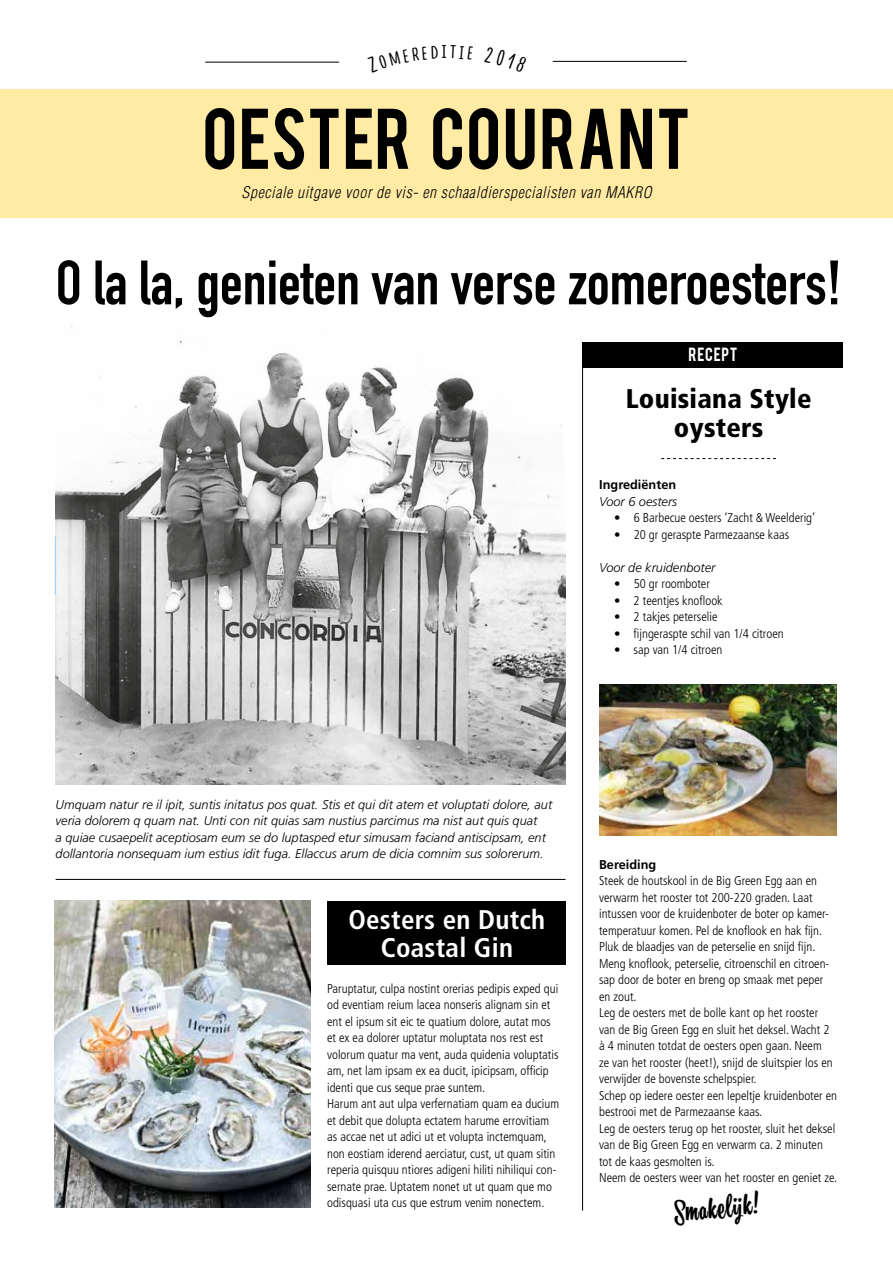
<style>
.page{position:relative;width:893px;height:1263px;background:#fff}
.page>*{position:absolute;margin:0;border:0;box-sizing:border-box;transform-origin:0 0}
.t1{font:67.5px "Bebas";letter-spacing:.015em;color:#000}
.t2{font:700 61.5px "DIN Condensed";color:#000}
.t3{font:700 condensed 27px/28.5px "Frutiger LT Std";letter-spacing:.01em;color:#fff;text-align:center}
.t4{font:900 condensed 27px/28.5px "Frutiger LT Std";letter-spacing:.01em;color:#000;text-align:center}
.t5{font:700 25.5px "Kitchen";color:#000}
.t6{font:22.5px "Lifehack Sans";color:#000}
.t7{font:italic 300 condensed 15.75px "Helvetica LT Std";letter-spacing:.04em;color:#000}
.t8{font:15px "Bebas";letter-spacing:.04em;color:#fff}
.t9{font:300 condensed 12.75px/16.5px "Frutiger LT Std";color:#000}
.t10{font:italic 300 12.75px/16.5px "Frutiger LT Std";color:#000}
.t11{font:700 12.75px "Frutiger LT Std";color:#000}
</style>
<div class="page">
<div style="left:327px;top:901px;width:239px;height:64px;background:#000"></div>
<div style="left:0;top:89px;width:893px;height:129px;background:#ffeba4"></div>
<img style="left:56px;top:325px;width:510px;height:459px">
<div style="left:582px;top:342px;width:261px;height:26px;background:#000"></div>
<hr style="left:55px;top:536px;width:1px;height:59px;background:#94cef2">
<hr style="left:582px;top:342px;width:1px;height:869px;background:#000">
<hr style="left:56px;top:879px;width:510px;height:1px;background:#000">
<svg style="left:661px;top:458px;width:115px;height:1px"></svg>
<hr style="left:205px;top:62px;width:134px;height:1px;background:#000">
<hr style="left:553px;top:61px;width:134px;height:1px;background:#000">
<img style="left:55px;top:900px;width:256px;height:308px">
<img style="left:599px;top:684px;width:237px;height:152px">
<h3 class="t6" style="left:442px;top:39px;width:6px">i</h3>
<h1 class="t1" style="left:202px;top:90px;width:490px">OESTER COURANT</h1>
<p class="t7" style="left:242px;top:183px;width:411px">Speciale uitgave voor de vis- en schaaldierspecialisten van MAKRO</p>
<h2 class="t2" style="left:56px;top:247px;width:787px">O la la, genieten van verse zomeroesters!</h2>
<p class="t8" style="left:688px;top:344px;width:51px">RECEPT</p>
<h3 class="t4" style="left:626px;top:385px;width:187px">Louisiana Style oysters</h3>
<p class="t11" style="left:599px;top:477px;width:78px">Ingrediënten</p>
<p class="t10" style="left:599px;top:493px;width:80px">Voor 6 oesters</p>
<p class="t9" style="left:614px;top:510px;width:203px">• 6 Barbecue oesters ‘Zacht &amp; Weelderig’</p>
<p class="t9" style="left:614px;top:526px;width:177px">• 20 gr geraspte Parmezaanse kaas</p>
<p class="t10" style="left:599px;top:559px;width:118px">Voor de kruidenboter</p>
<p class="t9" style="left:614px;top:576px;width:97px">• 50 gr roomboter</p>
<p class="t9" style="left:614px;top:592px;width:110px">• 2 teentjes knoflook</p>
<p class="t9" style="left:614px;top:609px;width:105px">• 2 takjes peterselie</p>
<p class="t9" style="left:614px;top:625px;width:171px">• fijngeraspte schil van 1/4 citroen</p>
<p class="t9" style="left:614px;top:642px;width:110px">• sap van 1/4 citroen</p>
<p class="t10" style="left:56px;top:796px;width:498px">Umquam natur re il ipit, suntis initatus pos quat. Stis et qui dit atem et voluptati dolore, aut veria dolorem q quam nat. Unti con nit quias sam nustius parcimus ma nist aut quis quat<br>a quiae cusaepelit aceptiosam eum se do luptasped etur simusam faciand antiscipsam, ent dollantoria nonsequam ium estius idit fuga. Ellaccus arum de dicia comnim sus solorerum.</p>
<h3 class="t3" style="left:348px;top:905px;width:198px">Oesters en Dutch<br>Coastal Gin</h3>
<p class="t9" style="left:327px;top:980px;width:234px">Paruptatur, culpa nostint orerias pedipis exped qui od eventiam reium lacea nonseris alignam sin et ent el ipsum sit eic te quatium dolore, autat mos et ex ea dolorer uptatur moluptata nos rest est volorum quatur ma vent, auda quidenia voluptatis am, net lam ipsam ex ea ducit, ipicipsam, officip identi que cus seque prae suntem.<br>Harum ant aut ulpa verfernatiam quam ea ducium et debit que dolupta ectatem harume errovitiam as accae net ut adici ut et volupta inctemquam, non eostiam iderend aerciatur, cust, ut quam sitin reperia quisquu ntiores adigeni hiliti nihiliqui con&shy;sernate prae. Uptatem nonet ut ut quam que mo odisquasi uta cus que estrum venim nonectem.</p>
<p class="t11" style="left:599px;top:857px;width:59px">Bereiding</p>
<p class="t9" style="left:599px;top:873px;width:240px">Steek de houtskool in de Big Green Egg aan en verwarm het rooster tot 200-220 graden. Laat intussen voor de kruidenboter de boter op kamer&shy;temperatuur komen. Pel de knoflook en hak fijn.<br>Pluk de blaadjes van de peterselie en snijd fijn.<br>Meng knoflook, peterselie, citroenschil en citroen&shy;sap door de boter en breng op smaak met peper en zout.<br>Leg de oesters met de bolle kant op het rooster van de Big Green Egg en sluit het deksel. Wacht 2 à 4 minuten totdat de oesters open gaan. Neem<br>ze van het rooster (heet!), snijd de sluitspier los en verwijder de bovenste schelpspier.<br>Schep op iedere oester een lepeltje kruidenboter en bestrooi met de Parmezaanse kaas.<br>Leg de oesters terug op het rooster, sluit het deksel van de Big Green Egg en verwarm ca. 2 minuten tot de kaas gesmolten is.<br>Neem de oesters weer van het rooster en geniet ze.</p>
<h3 class="t5" style="left:672px;top:1193px;width:88px;rotate:-6deg">Smakelijk!</h3>
</div>
